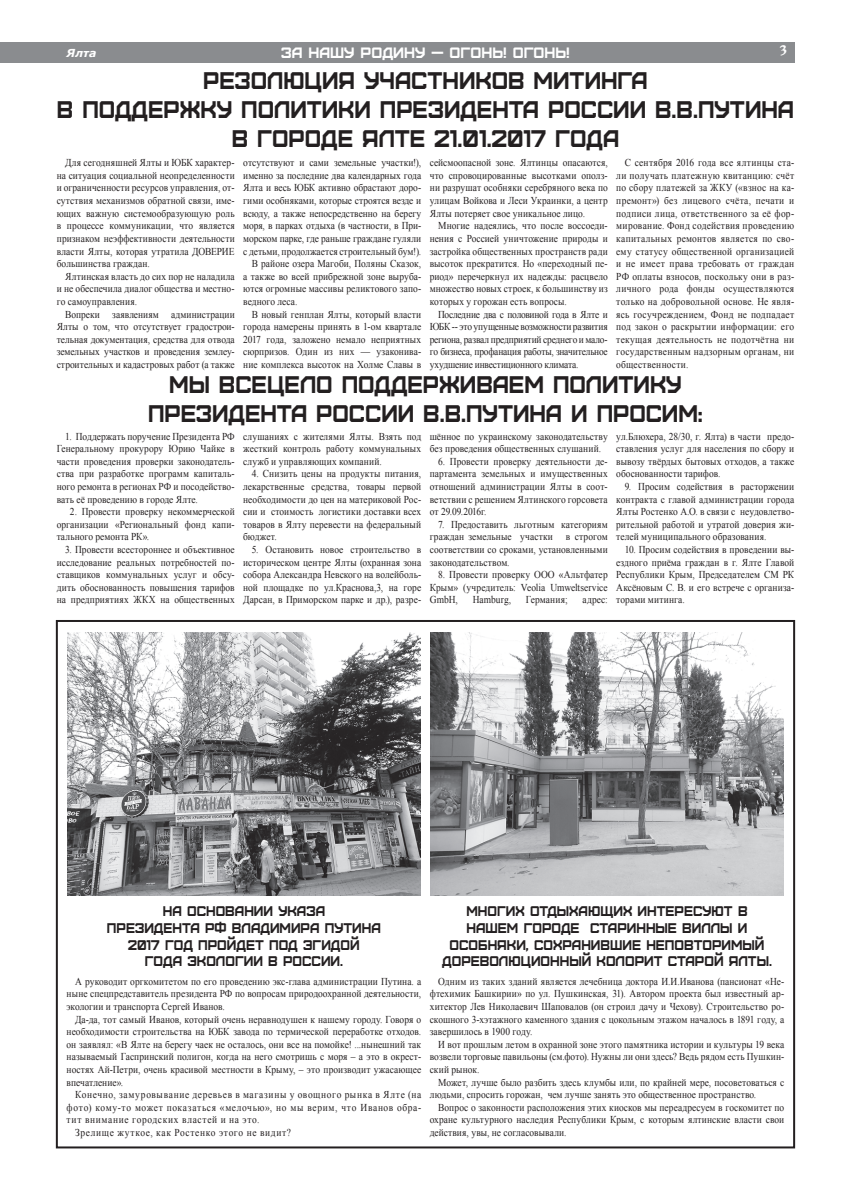
<style>
.page{position:relative;width:851px;height:1191px;background:#fff}
.page>*{position:absolute;margin:0;border:0;box-sizing:border-box;transform-origin:0 0}
.t1{font:24px/28.8px "Furore";color:#231f20;text-align:center;scale:.94 1}
.t2{font:15px "Furore";color:#fff}
.t3{font:14px/16.8px "Furore";color:#231f20;text-align:center;scale:.94 1}
.t4{font:14px "Izhitsa";color:#fff}
.t5{font:italic 700 11px "Verdana";color:#fff}
.t6{font:10.5px/12.6px "Times New Roman";letter-spacing:.01em;color:#231f20;text-align:justify;scale:.9 1}
.t7{font:10.5px "Times New Roman";letter-spacing:.075em;color:#231f20;scale:.9 1}
.t8{font:10.5px "Times New Roman";letter-spacing:.065em;color:#231f20;scale:.9 1}
.t9{font:10.5px "Times New Roman";letter-spacing:.07em;color:#231f20;scale:.9 1}
.t10{font:10.5px "Times New Roman";letter-spacing:-.01em;color:#231f20;scale:.9 1}
</style>
<div class="page">
<div style="left:0;top:43px;width:794px;height:20px;background:#8a8c8f"></div>
<img style="left:67px;top:632px;width:353px;height:263px">
<img style="left:430px;top:632px;width:353px;height:263px">
<p class="t5" style="left:67px;top:45px;width:31px">Ялта</p>
<h2 class="t2" style="left:281px;top:43px;width:290px">За нашу Родину — огонь! Огонь!</h2>
<h3 class="t4" style="left:779px;top:42px;width:9px">3</h3>
<h1 class="t1" style="left:57px;top:65px;width:785px">Резолюция участников митинга<br>в поддержку политики Президента России В.В.Путина в городе Ялте 21.01.2017 года</h1>
<p class="t6" style="left:57px;top:156px;width:199px;text-indent:9px">Для сегодняшней Ялты и ЮБК характер&shy;на ситуация социальной неопределенности и ограниченности ресурсов управления, от&shy;сутствия механизмов обратной связи, име&shy;ющих важную системообразующую роль в процессе коммуникации, что является признаком неэффективности деятельности власти Ялты, которая утратила ДОВЕРИЕ большинства граждан.</p>
<p class="t6" style="left:57px;top:270px;width:199px;text-indent:9px">Ялтинская власть до сих пор не наладила и не обеспечила диалог общества и местно&shy;го самоуправления.</p>
<p class="t6" style="left:57px;top:307px;width:199px;text-indent:9px">Вопреки заявлениям администрации Ялты о том, что отсутствует градострои&shy;тельная документация, средства для отвода земельных участков и проведения землеу&shy;строительных и кадастровых работ (а также</p>
<p class="t6" style="left:243px;top:156px;width:199px">отсутствуют и сами земельные участки!),</p>
<p class="t6" style="left:243px;top:169px;width:199px">именно за последние два календарных года</p>
<p class="t6" style="left:243px;top:181px;width:199px">Ялта и весь ЮБК активно обрастают доро-</p>
<p class="t6" style="left:243px;top:194px;width:199px">гими особняками, которые строятся везде и</p>
<p class="t6" style="left:243px;top:207px;width:199px">всюду, а также непосредственно на берегу</p>
<p class="t6" style="left:243px;top:219px;width:199px">моря, в парках отдыха (в частности, в При-</p>
<p class="t10" style="left:243px;top:231px;width:199px">морском парке, где раньше граждане гуляли</p>
<p class="t6" style="left:243px;top:244px;width:199px">с детьми, продолжается строительный бум!).</p>
<p class="t6" style="left:252px;top:257px;width:190px">В районе озера Магоби, Поляны Сказок,</p>
<p class="t6" style="left:243px;top:270px;width:199px">а также во всей прибрежной зоне выруба-</p>
<p class="t6" style="left:243px;top:282px;width:199px">ются огромные массивы реликтового запо-</p>
<p class="t6" style="left:243px;top:295px;width:62px">ведного леса.</p>
<p class="t6" style="left:252px;top:307px;width:190px">В новый генплан Ялты, который власти</p>
<p class="t6" style="left:243px;top:320px;width:199px">города намерены принять в 1-ом квартале</p>
<p class="t6" style="left:243px;top:333px;width:199px">2017 года, заложено немало неприятных</p>
<p class="t6" style="left:243px;top:345px;width:199px">сюрпризов. Один из них — узаконива-</p>
<p class="t6" style="left:243px;top:358px;width:199px">ние комплекса высоток на Холме Славы в</p>
<p class="t6" style="left:429px;top:156px;width:199px">сейсмоопасной зоне. Ялтинцы опасаются, что спровоцированные высотками ополз&shy;ни разрушат особняки серебряного века по улицам Войкова и Леси Украинки, а центр Ялты потеряет свое уникальное лицо.</p>
<p class="t6" style="left:429px;top:219px;width:199px;text-indent:9px">Многие надеялись, что после воссоеди&shy;нения с Россией уничтожение природы и застройка общественных пространств ради высоток прекратится. Но «переходный пе&shy;риод» перечеркнул их надежды: расцвело множество новых строек, к большинству из которых у горожан есть вопросы.</p>
<p class="t6" style="left:429px;top:307px;width:199px;text-indent:9px">Последние два с половиной года в Ялте и ЮБК -- это упущенные возможности развития региона, развал предприятий среднего и мало&shy;го бизнеса, профанация работы, значительное ухудшение инвестиционного климата.</p>
<p class="t6" style="left:616px;top:156px;width:199px;text-indent:8px">С сентября 2016 года все ялтинцы ста&shy;ли получать платежную квитанцию: счёт по сбору платежей за ЖКУ («взнос на ка&shy;премонт») без лицевого счёта, печати и подписи лица, ответственного за её фор&shy;мирование. Фонд содействия проведению капитальных ремонтов является по сво&shy;ему статусу общественной организацией и не имеет права требовать от граждан РФ оплаты взносов, поскольку они в раз&shy;личного рода фонды осуществляются только на добровольной основе. Не явля&shy;ясь госучреждением, Фонд не подпадает под закон о раскрытии информации: его текущая деятельность не подотчётна ни государственным надзорным органам, ни общественности.</p>
<h1 class="t1" style="left:148px;top:368px;width:591px">Мы всецело поддерживаем политику<br>Президента России В.В.Путина и просим:</h1>
<p class="t6" style="left:57px;top:429px;width:199px;text-indent:9px">1. Поддержать поручение Президента РФ Генеральному прокурору Юрию Чайке в части проведения проверки законодатель&shy;ства при разработке программ капиталь&shy;ного ремонта в регионах РФ и посодейство&shy;вать её проведению в городе Ялте.</p>
<p class="t6" style="left:57px;top:505px;width:199px;text-indent:13px">2. Провести проверку некоммерческой организации «Региональный фонд капи&shy;тального ремонта РК».</p>
<p class="t6" style="left:57px;top:543px;width:199px;text-indent:9px">3. Провести всестороннее и объективное исследование реальных потребностей по&shy;ставщиков коммунальных услуг и обсу&shy;дить обоснованность повышения тарифов на предприятиях ЖКХ на общественных</p>
<p class="t6" style="left:243px;top:429px;width:199px">слушаниях с жителями Ялты. Взять под жесткий контроль работу коммунальных служб и управляющих компаний.</p>
<p class="t6" style="left:243px;top:467px;width:199px;text-indent:9px">4. Снизить цены на продукты питания, лекарственные средства, товары первой необходимости до цен на материковой Рос&shy;сии и стоимость логистики доставки всех товаров в Ялту перевести на федеральный бюджет.</p>
<p class="t6" style="left:243px;top:543px;width:199px;text-indent:9px">5. Остановить новое строительство в историческом центре Ялты (охранная зона собора Александра Невского на волейболь&shy;ной площадке по ул.Краснова,3, на горе Дарсан, в Приморском парке и др.), разре-</p>
<p class="t6" style="left:429px;top:429px;width:199px">шённое по украинскому законодательству без проведения общественных слушаний.</p>
<p class="t6" style="left:429px;top:455px;width:199px;text-indent:9px">6. Провести проверку деятельности де&shy;партамента земельных и имущественных отношений администрации Ялты в соот&shy;ветствии с решением Ялтинского горсовета от 29.09.2016г.</p>
<p class="t6" style="left:429px;top:518px;width:199px;text-indent:9px">7. Предоставить льготным категориям граждан земельные участки в строгом соответствии со сроками, установленными законодательством.</p>
<p class="t6" style="left:429px;top:568px;width:199px;text-indent:9px">8. Провести проверку ООО «Альтфатер Крым» (учредитель: Veolia Umweltservice GmbH,</p>
<p class="t6" style="left:472px;top:593px;width:44px">Hamburg,</p>
<p class="t6" style="left:526px;top:593px;width:48px">Германия;</p>
<p class="t6" style="left:582px;top:593px;width:29px">адрес:</p>
<p class="t6" style="left:616px;top:429px;width:199px">ул.Блюхера, 28/30, г. Ялта) в части предо&shy;ставления услуг для населения по сбору и вывозу твёрдых бытовых отходов, а также обоснованности тарифов.</p>
<p class="t6" style="left:616px;top:480px;width:199px;text-indent:9px">9. Просим содействия в расторжении контракта с главой администрации города Ялты Ростенко А.О. в связи с неудовлетво&shy;рительной работой и утратой доверия жи&shy;телей муниципального образования.</p>
<p class="t6" style="left:616px;top:543px;width:199px;text-indent:9px">10. Просим содействия в проведении вы&shy;ездного приёма граждан в г. Ялте Главой Республики Крым, Председателем СМ РК Аксёновым С. В. и его встрече с организа&shy;торами митинга.</p>
<h3 class="t3" style="left:107px;top:901px;width:293px">На основании Указа<br>Президента РФ Владимира Путина<br>2017 год пройдет под эгидой<br>Года экологии в России.</h3>
<p class="t6" style="left:67px;top:974px;width:395px;text-indent:9px">А руководит оргкомитетом по его проведению экс-глава администрации Путина. а ныне спецпредставитель президента РФ по вопросам природоохранной деятельности, экологии и транспорта Сергей Иванов.</p>
<p class="t6" style="left:67px;top:1012px;width:395px;text-indent:9px">Да-да, тот самый Иванов, который очень неравнодушен к нашему городу. Говоря о необходимости строительства на ЮБК завода по термической переработке отходов. он заявлял: «В Ялте на берегу чаек не осталось, они все на помойке! ...нынешний так называемый Гаспринский полигон, когда на него смотришь с моря – а это в окрест&shy;ностях Ай-Петри, очень красивой местности в Крыму, – это производит ужасающее впечатление».</p>
<p class="t9" style="left:75px;top:1087px;width:386px">Конечно, замуровывание деревьев в магазины у овощного рынка в Ялте (на</p>
<p class="t8" style="left:67px;top:1100px;width:395px">фото) кому-то может показаться «мелочью», но мы верим, что Иванов обра-</p>
<p class="t7" style="left:67px;top:1112px;width:216px">тит внимание городских властей и на это.</p>
<p class="t7" style="left:75px;top:1125px;width:241px">Зрелище жуткое, как Ростенко этого не видит?</p>
<h3 class="t3" style="left:442px;top:901px;width:352px">Многих отдыхающих интересуют в нашем городе старинные виллы и особняки, сохранившие неповторимый дореволюционный колорит старой Ялты.</h3>
<p class="t6" style="left:429px;top:974px;width:395px;text-indent:9px">Одним из таких зданий является лечебница доктора И.И.Иванова (пансионат «Не&shy;фтехимик Башкирии» по ул. Пушкинская, 31). Автором проекта был известный ар&shy;хитектор Лев Николаевич Шаповалов (он строил дачу и Чехову). Строительство ро&shy;скошного 3-хэтажного каменного здания с цокольным этажом началось в 1891 году, а завершилось в 1900 году.</p>
<p class="t6" style="left:429px;top:1037px;width:395px;text-indent:9px">И вот прошлым летом в охранной зоне этого памятника истории и культуры 19 века возвели торговые павильоны (см.фото). Нужны ли они здесь? Ведь рядом есть Пушкин&shy;ский рынок.</p>
<p class="t6" style="left:429px;top:1075px;width:395px;text-indent:9px">Может, лучше было разбить здесь клумбы или, по крайней мере, посоветоваться с людьми, спросить горожан, чем лучше занять это общественное пространство.</p>
<p class="t6" style="left:429px;top:1100px;width:395px;text-indent:9px">Вопрос о законности расположения этих киосков мы переадресуем в госкомитет по охране культурного наследия Республики Крым, с которым ялтинские власти свои действия, увы, не согласовывали.</p>
</div>
